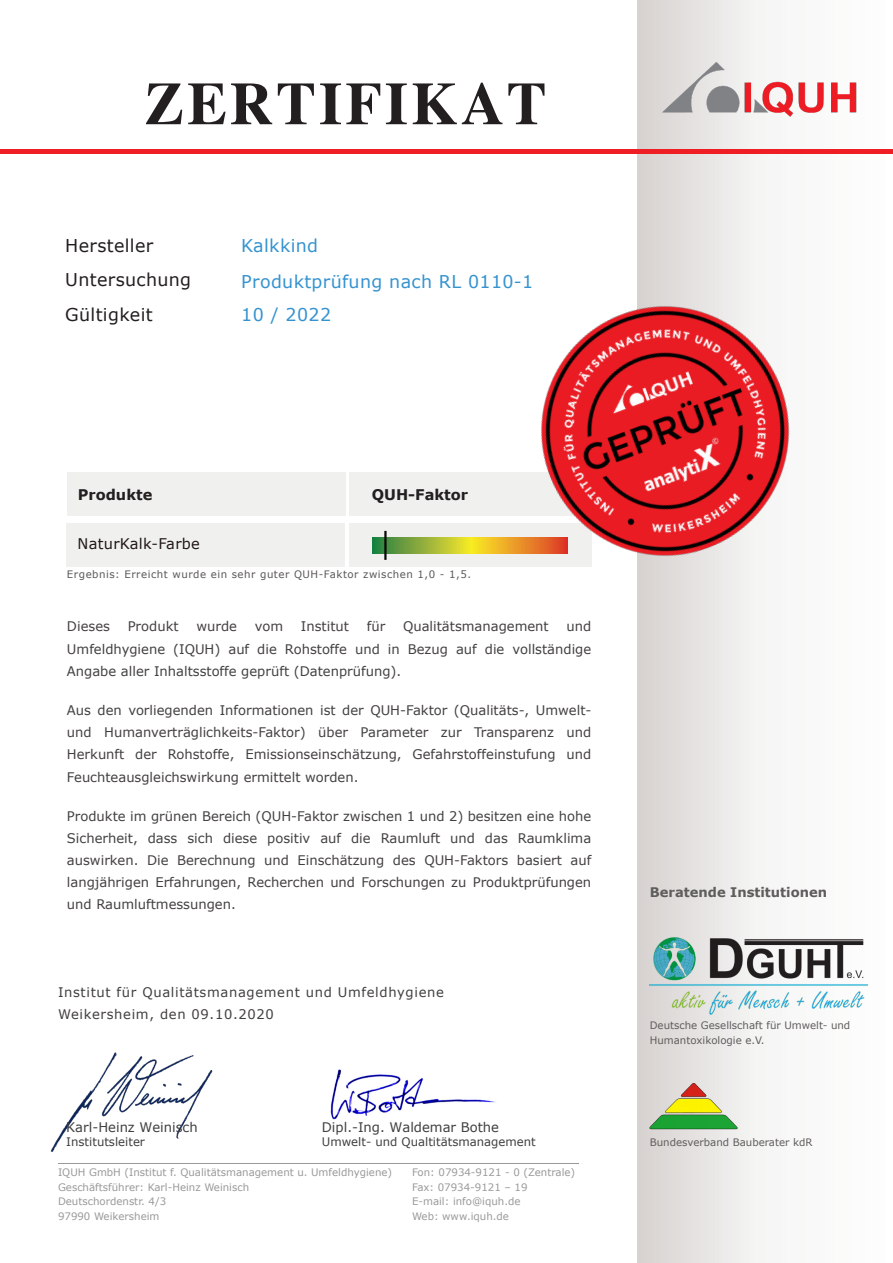
<style>
.page{position:relative;width:893px;height:1263px;background:#fff}
.page>*{position:absolute;margin:0;border:0;box-sizing:border-box;transform-origin:0 0}
.t1{font:700 60.3px "Times";letter-spacing:.05em;color:#231f20}
.t2{font:17.7px/36.5px "Verdana";letter-spacing:.02em;color:#3593d0}
.t3{font:17.7px/34.7px "Verdana";letter-spacing:.02em;color:#231f20}
.t4{font:700 14.7px "Verdana";color:#231f20}
.t5{font:14.7px "Verdana";letter-spacing:.02em;color:#201716}
.t6{font:13.2px/22px "Verdana";color:#434140;text-align:justify}
.t7{font:13.2px/22px "Verdana";letter-spacing:.05em;color:#42403f}
.t8{font:13.2px "Verdana";color:#413f3f}
.t9{font:700 13.2px "Verdana";color:#5f5d5c}
.t10{font:11.7px "Verdana";color:#413f3f}
.t11{font:10.35px/14.7px "Verdana";color:#9a9998}
.t12{font:10.35px/14.7px "Verdana";color:#5f5d5c}
.t13{font:10.35px "Verdana";letter-spacing:.05em;color:#5a5856}
</style>
<div class="page">
<div style="left:637px;top:0;width:256px;height:1263px;background:linear-gradient(to right,#dcd9d7,#fff)"></div>
<img style="left:650px;top:1083px;width:87px;height:46px">
<div style="left:349px;top:472px;width:242px;height:44px;background:#f0f0ef"></div>
<div style="left:67px;top:472px;width:278px;height:44px;background:#f0f0ef"></div>
<div style="left:66px;top:524px;width:278px;height:43px;background:#f0f0ef"></div>
<div style="left:349px;top:523px;width:242px;height:43px;background:#f0f0ef"></div>
<img style="left:661px;top:63px;width:195px;height:56px">
<img style="left:502px;top:266px;width:327px;height:330px">
<div style="left:0;top:149px;width:893px;height:5px;background:#ee1e24"></div>
<img style="left:51px;top:1052px;width:161px;height:100px">
<img style="left:330px;top:1069px;width:166px;height:51px">
<hr style="left:58px;top:1163px;width:520px;height:1px;background:#9a9998">
<img style="left:650px;top:934px;width:218px;height:82px">
<svg style="left:372px;top:537px;width:196px;height:16px;background:#bca12f"></svg>
<hr style="left:384px;top:531px;width:2px;height:29px;background:#080704">
<h1 class="t1" style="left:144px;top:79px;width:404px">ZERTIFIKAT</h1>
<h2 class="t3" style="left:65px;top:229px;width:90px">Hersteller</h2>
<h2 class="t2" style="left:241px;top:228px;width:294px">Kalkkind<br>Produktprüfung nach RL 0110-1</h2>
<h2 class="t2" style="left:241px;top:298px;width:91px">10 / 2022</h2>
<h2 class="t3" style="left:65px;top:264px;width:127px">Untersuchung<br>Gültigkeit</h2>
<p class="t4" style="left:78px;top:488px;width:76px">Produkte</p>
<p class="t4" style="left:372px;top:488px;width:98px">QUH-Faktor</p>
<p class="t5" style="left:78px;top:537px;width:124px">NaturKalk-Farbe</p>
<p class="t13" style="left:67px;top:570px;width:406px">Ergebnis: Erreicht wurde ein sehr guter QUH-Faktor zwischen 1,0 - 1,5.</p>
<p class="t6" style="left:67px;top:617px;width:45px">Dieses</p>
<p class="t6" style="left:128px;top:617px;width:52px">Produkt</p>
<p class="t6" style="left:196px;top:617px;width:42px">wurde</p>
<p class="t6" style="left:255px;top:617px;width:30px">vom</p>
<p class="t6" style="left:301px;top:617px;width:50px">Institut</p>
<p class="t6" style="left:367px;top:617px;width:20px">für</p>
<p class="t6" style="left:403px;top:617px;width:147px">Qualitätsmanagement</p>
<p class="t6" style="left:67px;top:617px;width:526px;text-indent:499px">und Umfeldhygiene (IQUH) auf die Rohstoffe und in Bezug auf die vollständige Angabe aller Inhaltsstoffe geprüft (Datenprüfung).</p>
<p class="t6" style="left:67px;top:700px;width:526px">Aus den vorliegenden Informationen ist der QUH-Faktor (Qualitäts-, Umwelt&shy;und Humanverträglichkeits-Faktor) über Parameter zur Transparenz und Herkunft der Rohstoffe, Emissionseinschätzung, Gefahrstoffeinstufung und Feuchteausgleichswirkung ermittelt worden.</p>
<p class="t6" style="left:67px;top:806px;width:526px">Produkte im grünen Bereich (QUH-Faktor zwischen 1 und 2) besitzen eine hohe Sicherheit, dass sich diese positiv auf die Raumluft und das Raumklima auswirken. Die Berechnung und Einschätzung des QUH-Faktors basiert auf langjährigen Erfahrungen, Recherchen und Forschungen zu Produktprüfungen und Raumluftmessungen.</p>
<p class="t7" style="left:58px;top:982px;width:387px">Institut für Qualitätsmanagement und Umfeldhygiene<br>Weikersheim, den 09.10.2020</p>
<p class="t8" style="left:322px;top:1121px;width:179px">Dipl.-Ing. Waldemar Bothe</p>
<p class="t10" style="left:322px;top:1137px;width:215px">Umwelt- und Qualtitätsmanagement</p>
<p class="t11" style="left:58px;top:1165px;width:336px">IQUH GmbH (Institut f. Qualitätsmanagement u. Umfeldhygiene)<br>Geschäftsführer: Karl-Heinz Weinisch<br>Deutschordenstr. 4/3<br>97990 Weikersheim</p>
<p class="t11" style="left:412px;top:1165px;width:165px">Fon: 07934-9121 - 0 (Zentrale)<br>Fax: 07934-9121 – 19<br>E-mail: info@iquh.de<br>Web: www.iquh.de</p>
<p class="t8" style="left:66px;top:1121px;width:133px">Karl-Heinz Weinisch</p>
<p class="t10" style="left:66px;top:1137px;width:80px">Institutsleiter</p>
<p class="t9" style="left:650px;top:887px;width:179px">Beratende Institutionen</p>
<p class="t12" style="left:650px;top:1019px;width:202px">Deutsche Gesellschaft für Umwelt- und<br>Humantoxikologie e.V.</p>
<p class="t12" style="left:650px;top:1136px;width:164px">Bundesverband Bauberater kdR</p>
</div>
